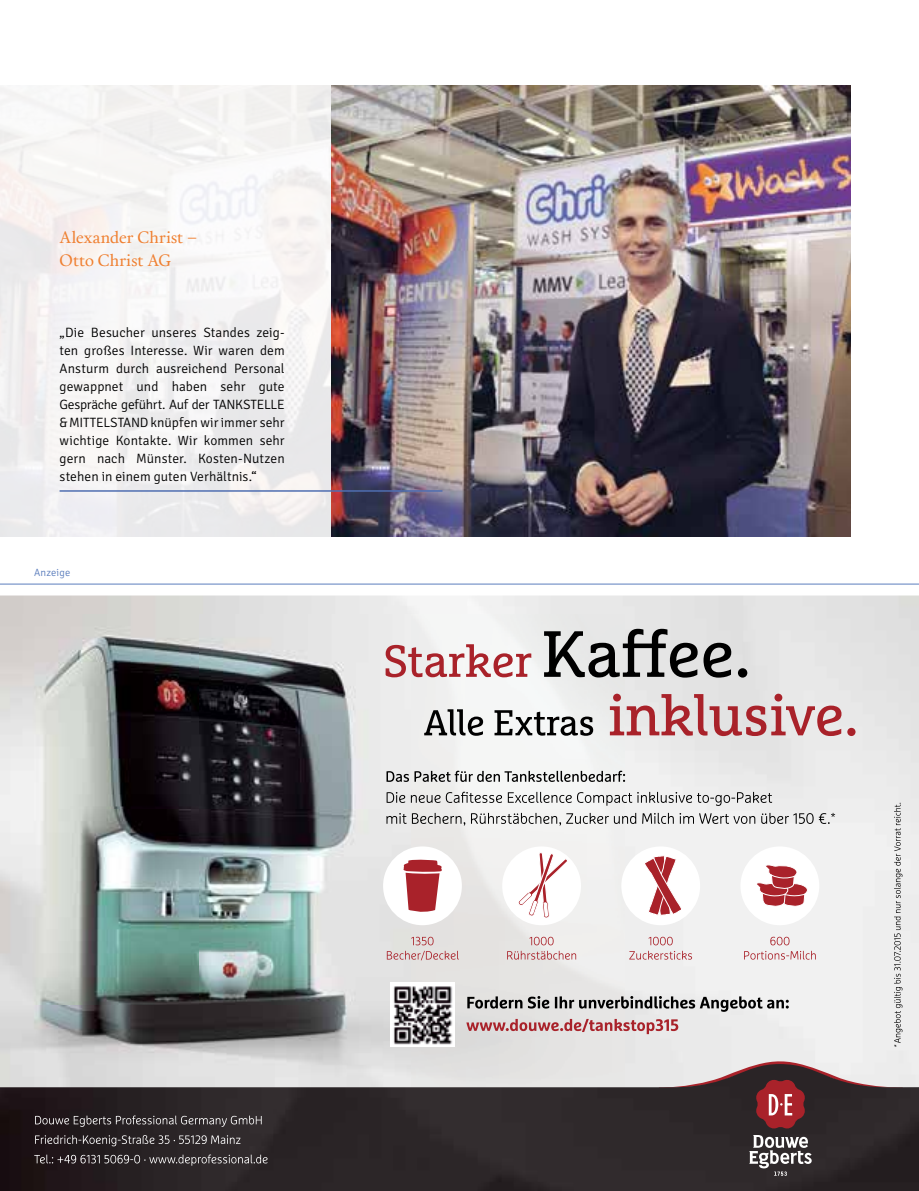
<style>
.page{position:relative;width:919px;height:1191px;background:#fff}
.page>*{position:absolute;margin:0;border:0;box-sizing:border-box;transform-origin:0 0}
.t1{font:16.5px/22.5px "Calendas Plus";color:#ef7f30}
.t2{font:300 13.5px/18px "Signika";letter-spacing:.005em;color:#000;text-align:justify}
.t3{font:300 10.5px "Signika";letter-spacing:.02em;color:#5c7ebd}
</style>
<div class="page">
<img style="left:0;top:85px;width:332px;height:451px">
<img style="left:332px;top:85px;width:518px;height:451px">
<hr style="left:60px;top:490px;width:382px;height:2px;background:#4f6eb1">
<img style="left:0;top:595px;width:918px;height:469px">
<img style="left:0;top:614px;width:624px;height:450px">
<img style="left:0;top:1064px;width:918px;height:127px">
<svg style="left:658px;top:1055px;width:244px;height:74px;background:#746163"></svg>
<svg style="left:749px;top:1135px;width:62px;height:40px"></svg>
<svg style="left:34px;top:1154px;width:233px;height:11px;background:#4d4749"></svg>
<svg style="left:35px;top:1135px;width:205px;height:11px;background:#4e484a"></svg>
<svg style="left:35px;top:1115px;width:227px;height:11px;background:#4e494b"></svg>
<svg style="left:386px;top:791px;width:386px;height:15px"></svg>
<svg style="left:386px;top:770px;width:239px;height:12px"></svg>
<svg style="left:894px;top:802px;width:8px;height:245px;background:#c3c3c3"></svg>
<svg style="left:386px;top:813px;width:449px;height:147px"></svg>
<img style="left:391px;top:982px;width:63px;height:64px">
<svg style="left:466px;top:1019px;width:212px;height:15px;background:#d0a3a5"></svg>
<svg style="left:467px;top:996px;width:321px;height:15px;background:#9e9d9d"></svg>
<svg style="left:610px;top:693px;width:245px;height:43px;background:#d3a9ab"></svg>
<svg style="left:424px;top:709px;width:169px;height:27px"></svg>
<svg style="left:544px;top:629px;width:203px;height:48px;background:#969696"></svg>
<svg style="left:385px;top:644px;width:146px;height:33px"></svg>
<hr style="left:0;top:583px;width:918px;height:1px;background:#5c7ebd">
<p class="t1" style="left:60px;top:225px;width:139px">Alexander Christ –<br>Otto Christ AG</p>
<p class="t2" style="left:60px;top:324px;width:227px">„Die Besucher unseres Standes zeig&shy;ten großes Interesse. Wir waren dem Ansturm durch ausreichend Personal gewappnet und haben sehr gute Gespräche geführt. Auf der TANKSTELLE &amp; MITTELSTAND knüpfen wir immer sehr wichtige Kontakte. Wir kommen sehr gern nach Münster. Kosten-Nutzen stehen in einem guten Verhältnis.“</p>
<p class="t3" style="left:34px;top:566px;width:38px">Anzeige</p>
</div>
